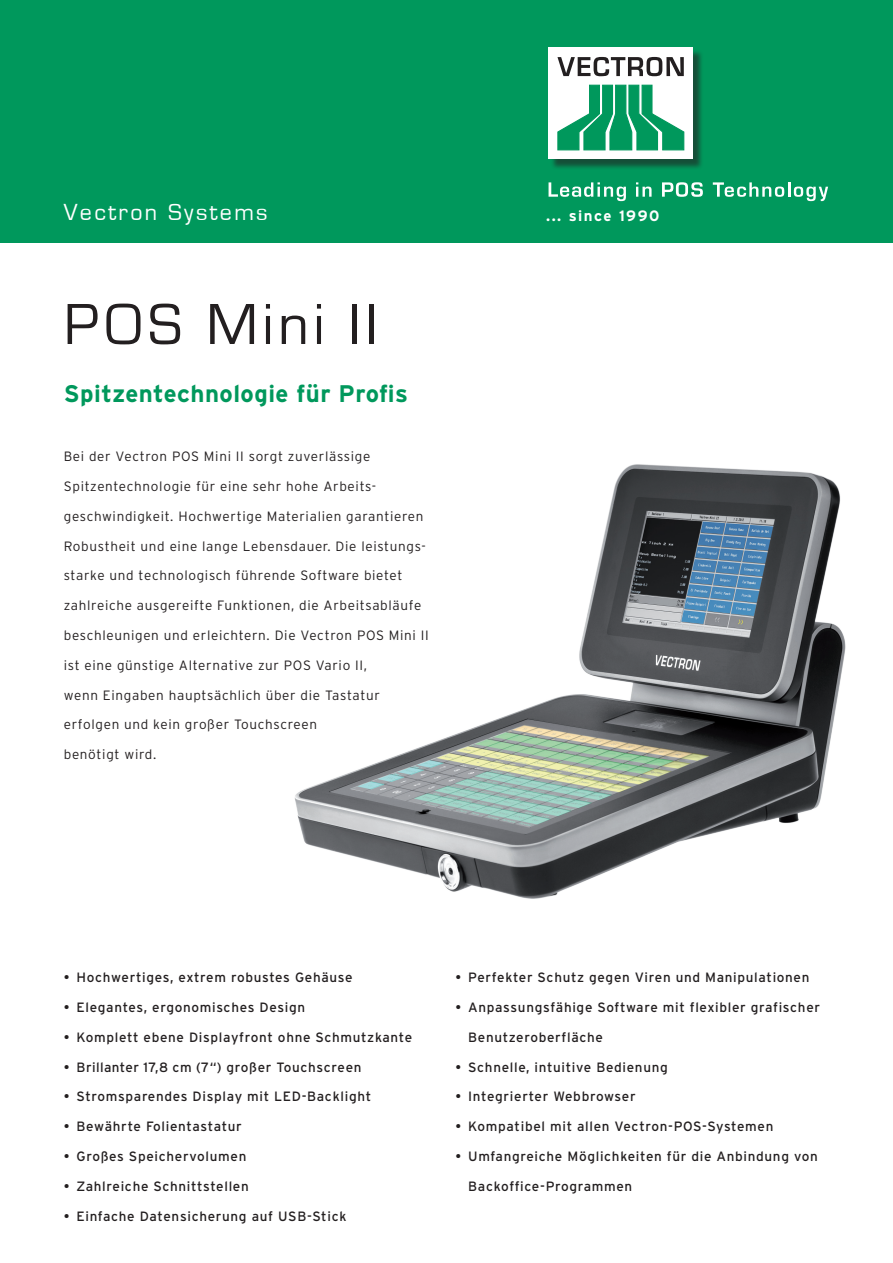
<style>
.page{position:relative;width:893px;height:1263px;background:#fff}
.page>*{position:absolute;margin:0;border:0;box-sizing:border-box;transform-origin:0 0}
.t1{font:60px "Vectron Eurostile";letter-spacing:.075em;color:#231f20}
.t2{font:700 24px "Interstate";letter-spacing:.02em;color:#00985c}
.t3{font:24px "Vectron Eurostile";letter-spacing:.1em;color:#fff}
.t4{font:700 15px "Interstate";letter-spacing:.1em;color:#fff}
.t5{font:13.5px "Interstate";letter-spacing:.05em;color:#231f20}
.t6{font:300 13.5px "Interstate";letter-spacing:.05em;color:#231f20}
.t7{font:13.5px "Interstate";letter-spacing:.03em;color:#231f20}
</style>
<div class="page">
<img style="left:294px;top:464px;width:552px;height:435px">
<div style="left:0;top:0;width:893px;height:242px;background:#00985c"></div>
<div style="left:550px;top:50px;width:154px;height:120px;background:#231f20;opacity:.6"></div>
<div style="left:549px;top:48px;width:144px;height:111px;background:#fff"></div>
<svg style="left:557px;top:57px;width:127px;height:19px"></svg>
<svg style="left:557px;top:84px;width:128px;height:67px"></svg>
<svg style="left:549px;top:182px;width:77px;height:19px"></svg>
<svg style="left:636px;top:182px;width:16px;height:15px"></svg>
<svg style="left:662px;top:182px;width:41px;height:15px"></svg>
<svg style="left:713px;top:182px;width:115px;height:19px"></svg>
<h2 class="t3" style="left:64px;top:199px;width:205px">Vectron Systems</h2>
<p class="t4" style="left:546px;top:206px;width:115px">... since 1990</p>
<h1 class="t1" style="left:64px;top:292px;width:315px">POS Mini II</h1>
<h2 class="t2" style="left:64px;top:379px;width:346px">Spitzentechnologie für Profis</h2>
<p class="t6" style="left:64px;top:448px;width:308px">Bei der Vectron POS Mini II sorgt zuverlässige</p>
<p class="t6" style="left:64px;top:478px;width:314px">Spitzentechnologie für eine sehr hohe Arbeits-</p>
<p class="t6" style="left:64px;top:508px;width:361px">geschwindigkeit. Hochwertige Materialien garantieren</p>
<p class="t6" style="left:64px;top:538px;width:363px">Robustheit und eine lange Lebensdauer. Die leistungs-</p>
<p class="t6" style="left:64px;top:567px;width:340px">starke und technologisch führende Software bietet</p>
<p class="t6" style="left:64px;top:597px;width:359px">zahlreiche ausgereifte Funktionen, die Arbeitsabläufe</p>
<p class="t6" style="left:64px;top:627px;width:367px">beschleunigen und erleichtern. Die Vectron POS Mini II</p>
<p class="t6" style="left:64px;top:657px;width:305px">ist eine günstige Alternative zur POS Vario II,</p>
<p class="t6" style="left:64px;top:687px;width:318px">wenn Eingaben hauptsächlich über die Tastatur</p>
<p class="t6" style="left:64px;top:716px;width:255px">erfolgen und kein großer Touchscreen</p>
<p class="t6" style="left:64px;top:746px;width:94px">benötigt wird.</p>
<p class="t5" style="left:64px;top:969px;width:290px">• Hochwertiges, extrem robustes Gehäuse</p>
<p class="t5" style="left:64px;top:999px;width:243px">• Elegantes, ergonomisches Design</p>
<p class="t5" style="left:64px;top:1029px;width:350px">• Komplett ebene Displayfront ohne Schmutzkante</p>
<p class="t7" style="left:64px;top:1059px;width:299px">• Brillanter 17,8 cm (7“) großer Touchscreen</p>
<p class="t5" style="left:64px;top:1088px;width:309px">• Stromsparendes Display mit LED-Backlight</p>
<p class="t5" style="left:64px;top:1118px;width:180px">• Bewährte Folientastatur</p>
<p class="t5" style="left:64px;top:1148px;width:184px">• Großes Speichervolumen</p>
<p class="t5" style="left:64px;top:1178px;width:187px">• Zahlreiche Schnittstellen</p>
<p class="t5" style="left:64px;top:1207px;width:284px">• Einfache Datensicherung auf USB-Stick</p>
<p class="t5" style="left:455px;top:969px;width:355px">• Perfekter Schutz gegen Viren und Manipulationen</p>
<p class="t5" style="left:455px;top:999px;width:366px">• Anpassungsfähige Software mit flexibler grafischer</p>
<p class="t5" style="left:468px;top:1029px;width:136px">Benutzeroberfläche</p>
<p class="t5" style="left:455px;top:1059px;width:214px">• Schnelle, intuitive Bedienung</p>
<p class="t5" style="left:455px;top:1088px;width:182px">• Integrierter Webbrowser</p>
<p class="t5" style="left:455px;top:1118px;width:319px">• Kompatibel mit allen Vectron-POS-Systemen</p>
<p class="t5" style="left:455px;top:1148px;width:364px">• Umfangreiche Möglichkeiten für die Anbindung von</p>
<p class="t5" style="left:468px;top:1178px;width:166px">Backoffice-Programmen</p>
</div>
